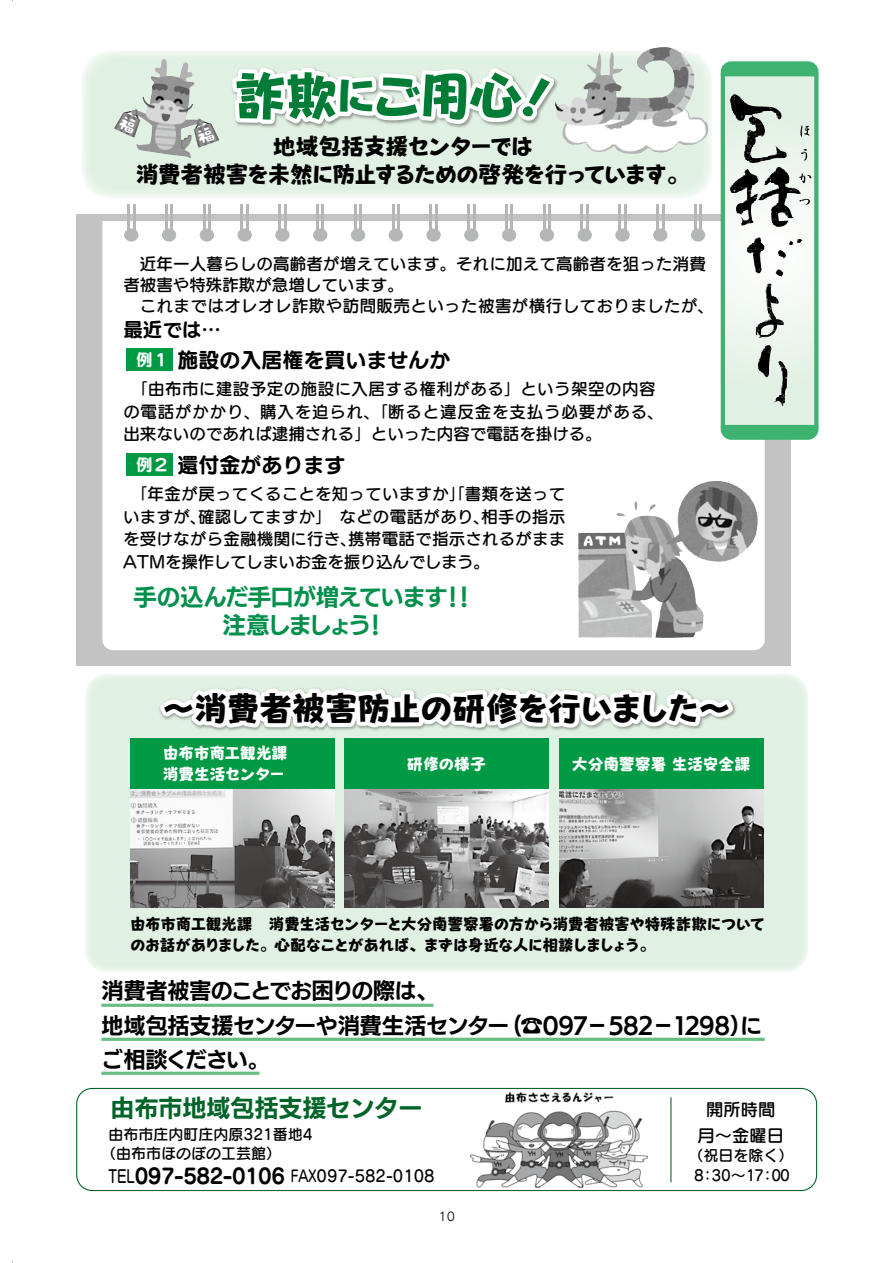
<style>
.page{position:relative;width:893px;height:1263px;background:#fff}
.page>*{position:absolute;margin:0;border:0;box-sizing:border-box;transform-origin:0 0}
.t1{font:54px "Pop Happiness Std EB";color:#007c36}
.t2{font:34.5px "Pop Happiness Std EB";letter-spacing:-.085em;color:#000}
.t3{font:24px/28.5px "Pop Happiness Std EB";letter-spacing:-.11em;color:#000}
.t4{font:24px/28.5px "UD Kakugo Small Pr 6 B";letter-spacing:-.08em;color:#00904c}
.t5{font:24px "New Rodin Pro B";color:#006428}
.t6{font:24px "UD Kakugo Small Pr 6 B";letter-spacing:-.145em;color:#00904c}
.t7{font:22.5px/34.5px "UD Kakugo Small Pr 6 B";letter-spacing:-.04em;color:#000}
.t8{font:21px "UD Marugo Small Pr 6 B";color:#000}
.t9{font:21px "Seurat Pro B";letter-spacing:-.025em;color:#000}
.t10{font:19.5px "UD Marugo Small Pr 6 B";color:#000}
.t11{font:18px "UD Marugo Small Pr 6 B";color:#000}
.t12{font:17.7px "Seurat Pro DB";color:#000;scale:.75 1}
.t13{font:17.4px/25.5px "Seurat Pro DB";color:#000;text-align:center}
.t14{font:16.5px/22.5px "UD Marugo Small Pr 6 DB";letter-spacing:.015em;color:#000}
.t15{font:16.5px/21px "Pop Happiness Std EB";letter-spacing:-.07em;color:#000}
.t16{font:16.5px/22.5px "UD Marugo Small Pr 6 DB";letter-spacing:-.01em;color:#000}
.t17{font:16.5px "Pop Happiness Std EB";letter-spacing:-.05em;color:#fff}
.t18{font:16.5px "Pop Happiness Std EB";letter-spacing:-.07em;color:#fff}
.t19{font:16.5px "UD Marugo Small Pr 6 B";color:#fff}
.t20{font:16.05px "Seurat Pro DB";color:#000;scale:.75 1}
.t21{font:15px/20.7px "Seurat Pro DB";color:#000;text-align:center}
.t22{font:12px "Rodin Pro M";color:#000}
.s1{font-size:45px}
</style>
<div class="page">
<svg style="left:81px;top:50px;width:632px;height:149px;fill:#e0f0e2"></svg>
<div style="left:76px;top:214px;width:715px;height:451px;background:#c3c3c4"></div>
<div style="left:102px;top:221px;width:663px;height:429px;background:#fff"></div>
<div style="left:691px;top:228px;width:14px;height:14px;background:#b5b6b6;border-radius:50%"></div>
<hr style="left:699px;top:205px;width:3px;height:30px;background:#b5b6b6">
<hr style="left:694px;top:205px;width:3px;height:30px;background:#b5b6b6">
<div style="left:653px;top:228px;width:14px;height:14px;background:#b5b6b6;border-radius:50%"></div>
<hr style="left:662px;top:205px;width:2px;height:30px;background:#b5b6b6">
<hr style="left:656px;top:205px;width:3px;height:30px;background:#b5b6b6">
<div style="left:615px;top:228px;width:15px;height:14px;background:#b5b6b6;border-radius:50%"></div>
<hr style="left:624px;top:205px;width:3px;height:30px;background:#b5b6b6">
<hr style="left:618px;top:205px;width:3px;height:30px;background:#b5b6b6">
<div style="left:578px;top:228px;width:14px;height:14px;background:#b5b6b6;border-radius:50%"></div>
<hr style="left:586px;top:205px;width:3px;height:30px;background:#b5b6b6">
<hr style="left:581px;top:205px;width:2px;height:30px;background:#b5b6b6">
<div style="left:540px;top:228px;width:14px;height:14px;background:#b5b6b6;border-radius:50%"></div>
<hr style="left:548px;top:205px;width:3px;height:30px;background:#b5b6b6">
<hr style="left:543px;top:205px;width:3px;height:30px;background:#b5b6b6">
<div style="left:502px;top:228px;width:14px;height:14px;background:#b5b6b6;border-radius:50%"></div>
<hr style="left:510px;top:205px;width:3px;height:30px;background:#b5b6b6">
<hr style="left:505px;top:205px;width:3px;height:30px;background:#b5b6b6">
<div style="left:464px;top:228px;width:14px;height:14px;background:#b5b6b6;border-radius:50%"></div>
<hr style="left:473px;top:205px;width:2px;height:30px;background:#b5b6b6">
<hr style="left:467px;top:205px;width:3px;height:30px;background:#b5b6b6">
<div style="left:426px;top:228px;width:15px;height:14px;background:#b5b6b6;border-radius:50%"></div>
<hr style="left:435px;top:205px;width:3px;height:30px;background:#b5b6b6">
<hr style="left:429px;top:205px;width:3px;height:30px;background:#b5b6b6">
<div style="left:389px;top:228px;width:14px;height:14px;background:#b5b6b6;border-radius:50%"></div>
<hr style="left:397px;top:205px;width:3px;height:30px;background:#b5b6b6">
<hr style="left:392px;top:205px;width:2px;height:30px;background:#b5b6b6">
<div style="left:351px;top:228px;width:14px;height:14px;background:#b5b6b6;border-radius:50%"></div>
<hr style="left:359px;top:205px;width:3px;height:30px;background:#b5b6b6">
<hr style="left:354px;top:205px;width:3px;height:30px;background:#b5b6b6">
<div style="left:313px;top:228px;width:14px;height:14px;background:#b5b6b6;border-radius:50%"></div>
<hr style="left:322px;top:205px;width:2px;height:30px;background:#b5b6b6">
<hr style="left:316px;top:205px;width:3px;height:30px;background:#b5b6b6">
<div style="left:275px;top:228px;width:15px;height:14px;background:#b5b6b6;border-radius:50%"></div>
<hr style="left:284px;top:205px;width:3px;height:30px;background:#b5b6b6">
<hr style="left:278px;top:205px;width:3px;height:30px;background:#b5b6b6">
<div style="left:237px;top:228px;width:15px;height:14px;background:#b5b6b6;border-radius:50%"></div>
<hr style="left:246px;top:205px;width:3px;height:30px;background:#b5b6b6">
<hr style="left:241px;top:205px;width:2px;height:30px;background:#b5b6b6">
<div style="left:200px;top:228px;width:14px;height:14px;background:#b5b6b6;border-radius:50%"></div>
<hr style="left:208px;top:205px;width:3px;height:30px;background:#b5b6b6">
<hr style="left:203px;top:205px;width:2px;height:30px;background:#b5b6b6">
<div style="left:162px;top:228px;width:14px;height:14px;background:#b5b6b6;border-radius:50%"></div>
<hr style="left:170px;top:205px;width:3px;height:30px;background:#b5b6b6">
<hr style="left:165px;top:205px;width:3px;height:30px;background:#b5b6b6">
<div style="left:124px;top:228px;width:14px;height:14px;background:#b5b6b6;border-radius:50%"></div>
<hr style="left:133px;top:205px;width:2px;height:30px;background:#b5b6b6">
<hr style="left:127px;top:205px;width:3px;height:30px;background:#b5b6b6">
<div style="left:85px;top:674px;width:723px;height:298px;background:#e0f0e2;border-radius:21px"></div>
<hr style="left:101px;top:1004px;width:332px;height:3px;background:#69bd83">
<hr style="left:101px;top:1038px;width:664px;height:3px;background:#69bd83">
<hr style="left:101px;top:1072px;width:158px;height:3px;background:#69bd83">
<img style="left:130px;top:788px;width:23px;height:120px">
<img style="left:739px;top:788px;width:24px;height:120px">
<div style="left:130px;top:738px;width:204px;height:50px;background:#094"></div>
<div style="left:559px;top:738px;width:204px;height:50px;background:#094"></div>
<div style="left:126px;top:348px;width:47px;height:23px;background:#094"></div>
<div style="left:126px;top:453px;width:47px;height:23px;background:#094"></div>
<img style="left:637px;top:47px;width:37px;height:26px">
<img style="left:144px;top:59px;width:20px;height:45px">
<svg style="left:719px;top:423px;width:100px;height:19px"></svg>
<svg style="left:726px;top:78px;width:87px;height:346px;background:#dde6de"></svg>
<div style="left:721px;top:72px;width:97px;height:357px;border:4px solid #3eb370"></div>
<svg style="left:720px;top:61px;width:99px;height:17px;background:#57bc82"></svg>
<img style="left:730px;top:94px;width:71px;height:133px">
<svg style="left:800px;top:125px;width:9px;height:12px"></svg>
<svg style="left:801px;top:149px;width:6px;height:12px"></svg>
<svg style="left:799px;top:173px;width:12px;height:10px"></svg>
<svg style="left:800px;top:199px;width:10px;height:6px"></svg>
<img style="left:562px;top:61px;width:7px;height:77px">
<svg style="left:227px;top:50px;width:335px;height:149px"></svg>
<svg style="left:153px;top:580px;width:586px;height:612px"></svg>
<img style="left:655px;top:481px;width:61px;height:56px">
<h1 class="t1" style="left:233px;top:62px;width:291px">詐欺<span class="s1">に</span>ご用心</h1>
<h1 class="t1" style="left:510px;top:62px;width:55px">!</h1>
<h3 class="t3" style="left:135px;top:131px;width:556px;text-indent:137px">地域包括支援センターでは<br>消費者被害を未然に防止するための啓発を行っています。</h3>
<p class="t14" style="left:123px;top:254px;width:592px;line-height:21px">　近年一人暮らしの高齢者が増えています。それに加えて高齢者を狙った消費者被害や特殊詐欺が急増しています。<br>　これまではオレオレ詐欺や訪問販売といった被害が横行しておりましたが、</p>
<p class="t10" style="left:123px;top:319px;width:99px">最近では...</p>
<p class="t8" style="left:177px;top:348px;width:274px">施設の入居権を買いませんか</p>
<p class="t11" style="left:123px;top:350px;width:55px">　　　</p>
<p class="t14" style="left:123px;top:378px;width:542px">　「由布市に建設予定の施設に入居する権利がある」という架空の内容の電話がかかり、購入を迫られ、「断ると違反金を支払う必要がある、出来ないのであれば逮捕される」といった内容で電話を掛ける。</p>
<p class="t19" style="left:136px;top:351px;width:34px">例１</p>
<p class="t8" style="left:177px;top:453px;width:169px">還付金があります</p>
<p class="t19" style="left:136px;top:456px;width:34px">例２</p>
<p class="t11" style="left:123px;top:455px;width:55px">　　　</p>
<p class="t14" style="left:131px;top:483px;width:435px;text-align:right">「年金が戻ってくることを知っていますか」「書類を送って相手の指示</p>
<p class="t14" style="left:123px;top:506px;width:85px">いますが、</p>
<p class="t14" style="left:198px;top:506px;width:293px">確認してますか」　などの電話があり、</p>
<p class="t16" style="left:123px;top:528px;width:368px">を受けながら金融機関に行き、<br>ATMを操作してしまいお金を振り込んでしまう。</p>
<p class="t14" style="left:348px;top:528px;width:219px">携帯電話で指示されるがまま</p>
<h3 class="t4" style="left:363px;top:583px;width:86px;text-indent:-230px">手の込んだ手口が増えています!</h3>
<h3 class="t4" style="left:441px;top:583px;width:37px">!!</h3>
<h3 class="t6" style="left:222px;top:612px;width:151px">注意しましょう</h3>
<h2 class="t2" style="left:161px;top:686px;width:572px">～消費者被害防止の研修を行いました~</h2>
<p class="t17" style="left:162px;top:743px;width:127px">由布市商工観光課</p>
<p class="t18" style="left:163px;top:764px;width:124px">消費生活センター</p>
<p class="t17" style="left:407px;top:754px;width:81px">研修の様子</p>
<p class="t17" style="left:571px;top:754px;width:181px">大分南警察署生活安全課</p>
<p class="t15" style="left:130px;top:914px;width:637px">由布市商工観光課　消費生活センターと大分南警察署の方から消費者被害や特殊詐欺についてのお話がありました。心配なことがあれば、まずは身近な人に相談しましょう。</p>
<h3 class="t7" style="left:101px;top:974px;width:663px">消費者被害のことでお困りの際は、<br>地域包括支援センターや消費生活センター (☎097ー 582ー1298 に）ご相談ください。</h3>
<h3 class="t5" style="left:110px;top:1087px;width:314px">由布市地域包括支援センター</h3>
<p class="t13" style="left:697px;top:1096px;width:88px">開所時間月～金曜日</p>
<p class="t21" style="left:688px;top:1144px;width:107px">（祝日を除く(<br>8：30~17：00</p>
<p class="t21" style="left:101px;top:1123px;width:213px;line-height:19.5px;text-align:left;text-indent:8px">由布市庄内町庄内原321番地4（由布市ほのぼの工芸館(</p>
<p class="t9" style="left:135px;top:1161px;width:152px">097-582-0106</p>
<p class="t12" style="left:109px;top:1164px;width:37px">TEL</p>
<p class="t20" style="left:291px;top:1165px;width:193px">FAX097-582-0108</p>
<p class="t22" style="left:439px;top:1208px;width:18px">10</p>
</div>
